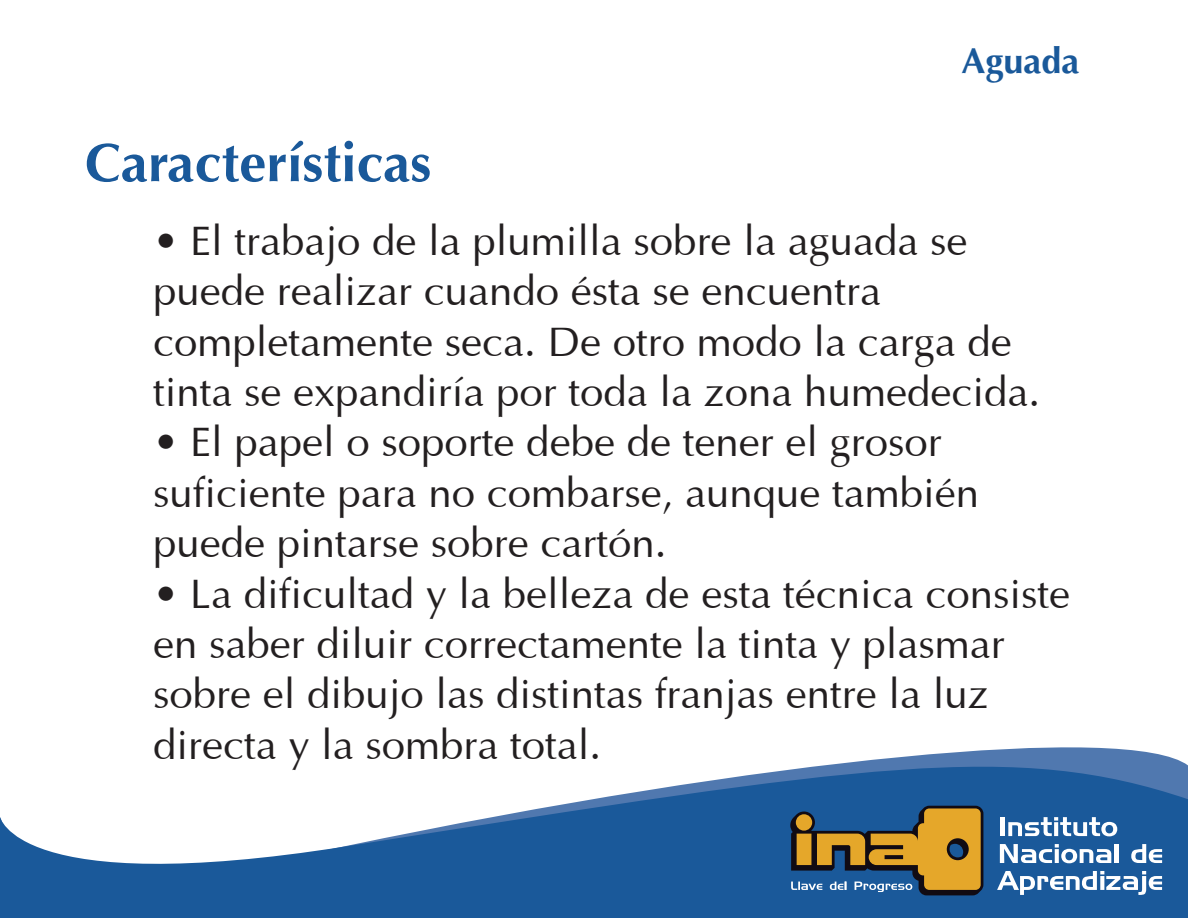
<style>
.page{position:relative;width:1188px;height:918px;background:#fff}
.page>*{position:absolute;margin:0;border:0;box-sizing:border-box;transform-origin:0 0}
.t1{font:700 54px "Optima";color:#1a599a}
.t2{font:42px/50.4px "Optima";color:#231f20}
.t3{font:700 36px "Optima";color:#1a599a}
</style>
<div class="page">
<svg style="left:0;top:747px;width:1188px;height:171px;fill:#1a599a"></svg>
<svg style="left:790px;top:806px;width:193px;height:89px;background:#777051"></svg>
<hr style="left:1000px;top:817px;width:4px;height:19px;background:#fff">
<svg style="left:1008px;top:817px;width:109px;height:19px"></svg>
<svg style="left:1000px;top:844px;width:111px;height:19px"></svg>
<hr style="left:1115px;top:844px;width:4px;height:19px;background:#fff">
<svg style="left:1131px;top:844px;width:31px;height:19px"></svg>
<svg style="left:997px;top:871px;width:165px;height:24px"></svg>
<p class="t1" style="left:85px;top:131px;width:348px">Características</p>
<p class="t3" style="left:961px;top:40px;width:120px">Aguada</p>
<p class="t2" style="left:153px;top:212px;width:889px">• El trabajo de la plumilla sobre la aguada se puede realizar cuando ésta se encuentra completamente seca. De otro modo la carga de tinta se expandiría por toda la zona humedecida.</p>
<p class="t2" style="left:153px;top:414px;width:828px">• El papel o soporte debe de tener el grosor suficiente para no combarse, aunque también puede pintarse sobre cartón.</p>
<p class="t2" style="left:153px;top:565px;width:919px">• La dificultad y la belleza de esta técnica consiste en saber diluir correctamente la tinta y plasmar sobre el dibujo las distintas franjas entre la luz directa y la sombra total.</p>
</div>
